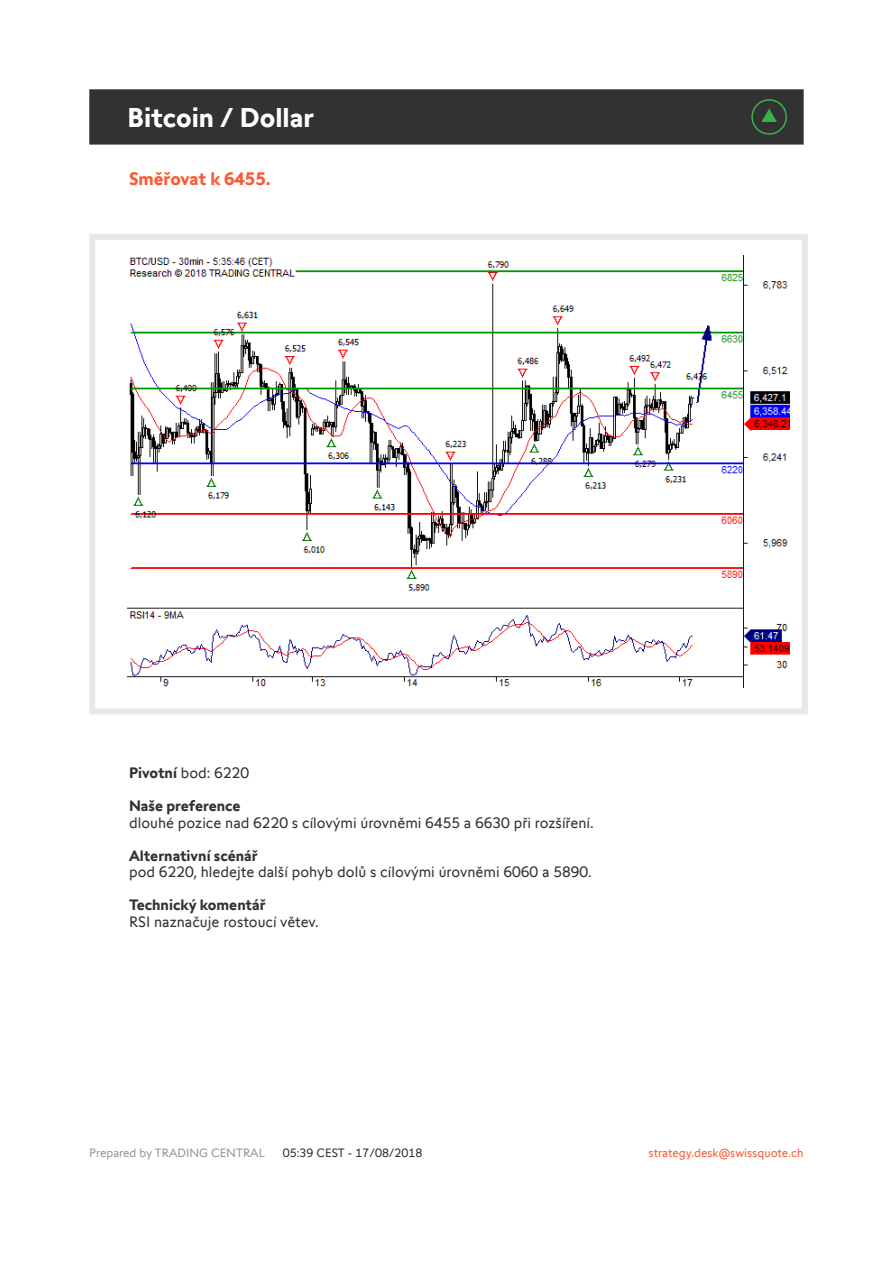
<style>
.page{position:relative;width:893px;height:1263px;background:#fff}
.page>*{position:absolute;margin:0;border:0;box-sizing:border-box;transform-origin:0 0}
.t1{font:700 27px "Swissquote CT";color:#fff}
.t2{font:700 18px "Swissquote CT";letter-spacing:-.005em;color:#fa5b35}
.t3{font:15px "Swissquote CT";color:#323232}
.t4{font:700 15px "Swissquote CT";color:#323232}
.t5{font:12px "Swissquote CT";color:#fa5b35}
.t6{font:12px "Swissquote CT";color:#939598}
.t7{font:12px "Swissquote CT";color:#323232}
.s1{font-weight:700}
</style>
<div class="page">
<div style="left:89px;top:234px;width:719px;height:480px;border:6px solid #e9e8e7"></div>
<div style="left:89px;top:89px;width:715px;height:56px;background:#323232;border:2px solid #323232"></div>
<img style="left:128px;top:255px;width:661px;height:432px">
<svg style="left:751px;top:99px;width:36px;height:36px"></svg>
<h1 class="t1" style="left:128px;top:101px;width:188px">Bitcoin / Dollar</h1>
<p class="t2" style="left:129px;top:168px;width:143px">Směřovat k 6455.</p>
<p class="t3" style="left:129px;top:764px;width:122px"><span class="s1">Pivotní</span> bod: 6220</p>
<p class="t4" style="left:129px;top:797px;width:113px">Naše preference</p>
<p class="t3" style="left:129px;top:814px;width:466px">dlouhé pozice nad 6220 s cílovými úrovněmi 6455 a 6630 při rozšíření.</p>
<p class="t4" style="left:129px;top:846px;width:130px">Alternativní scénář</p>
<p class="t3" style="left:129px;top:863px;width:464px">pod 6220, hledejte další pohyb dolů s cílovými úrovněmi 6060 a 5890.</p>
<p class="t4" style="left:129px;top:896px;width:138px">Technický komentář</p>
<p class="t3" style="left:129px;top:913px;width:191px">RSI naznačuje rostoucí větev.</p>
<p class="t6" style="left:89px;top:1145px;width:177px">Prepared by TRADING CENTRAL</p>
<p class="t7" style="left:283px;top:1145px;width:141px">05:39 CEST - 17/08/2018</p>
<p class="t5" style="left:649px;top:1145px;width:157px">strategy.desk@swissquote.ch</p>
</div>
